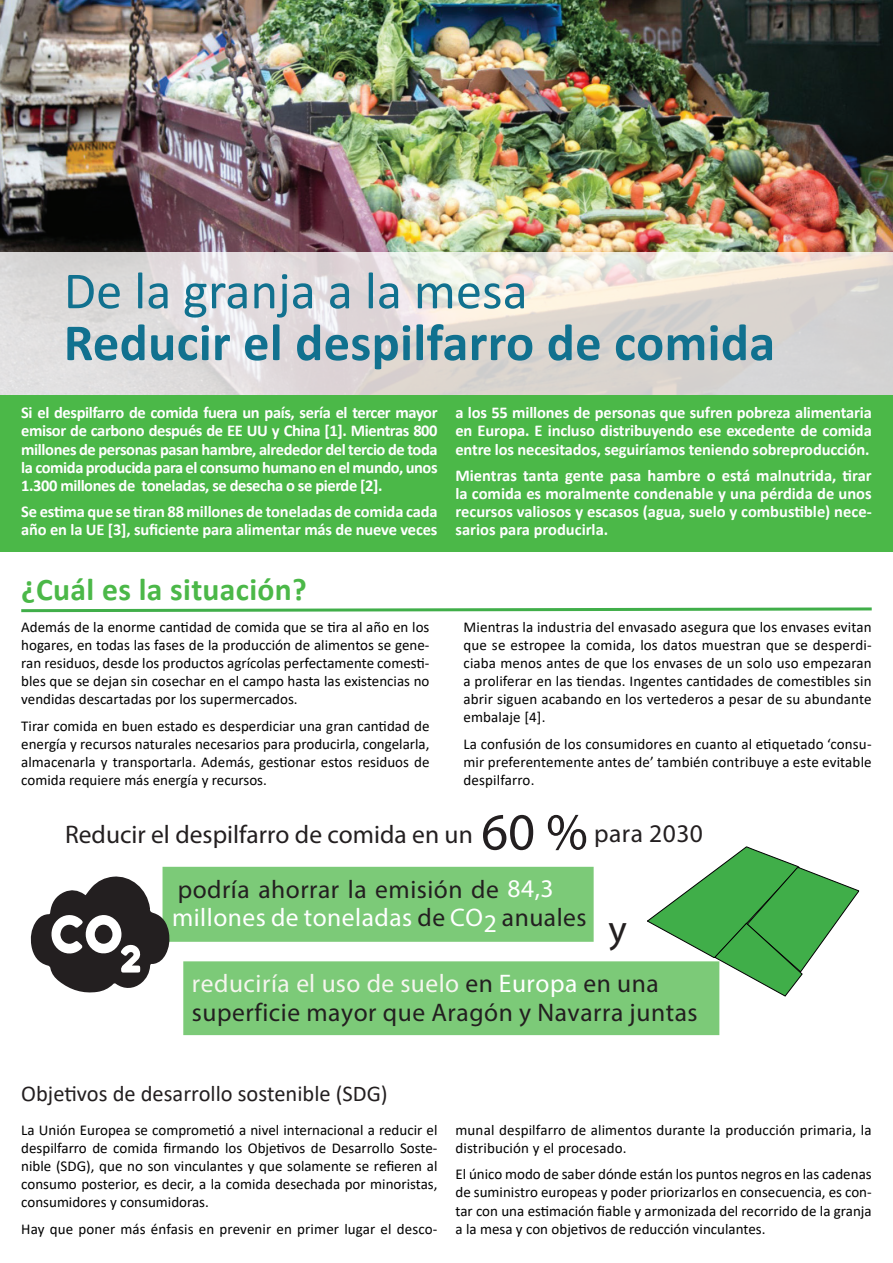
<style>
.page{position:relative;width:893px;height:1263px;background:#fff}
.page>*{position:absolute;margin:0;border:0;box-sizing:border-box;transform-origin:0 0}
.t1{font:700 52.5px "Calibri";letter-spacing:.005em;color:#11718f}
.t2{font:52.5px "Calibri";color:#11718f}
.t3{font:39px "Myriad Pro";color:#231f20}
.t4{font:700 31.65px "Calibri";letter-spacing:.01em;color:#4bb848}
.t5{font:25.5px/28.5px "Myriad Pro";letter-spacing:.02em;color:#231f20}
.t6{font:25.5px "Myriad Pro";color:#231f20}
.t7{font:22.5px "Calibri";color:#231f20}
.t8{font:700 16.5px/18px "Calibri";letter-spacing:-.01em;color:#fff;text-align:justify}
.t9{font:15px/18px "Calibri";color:#000;text-align:justify}
.s1{font-size:52.5px}
.s2{color:#fff}
.s3{color:#f5f5ee}
</style>
<div class="page">
<img style="left:0;top:0;width:893px;height:252px">
<div style="left:184px;top:962px;width:535px;height:72px;background:#7cca78"></div>
<div style="left:183px;top:961px;width:536px;height:74px;border:1px solid #4eb848"></div>
<div style="left:163px;top:867px;width:430px;height:74px;background:#7cca78"></div>
<div style="left:163px;top:867px;width:431px;height:75px;border:1px solid #4eb848"></div>
<svg style="left:0;top:252px;width:893px;height:143px;background:#e0dbd9"></svg>
<svg style="left:647px;top:846px;width:213px;height:151px"></svg>
<svg style="left:30px;top:875px;width:140px;height:118px"></svg>
<div style="left:95px;top:925px;width:17px;height:19px;background:#231f20;border-radius:50%"></div>
<div style="left:0;top:395px;width:893px;height:157px;background:#4bb848"></div>
<svg style="left:21px;top:607px;width:851px;height:6px"></svg>
<h1 class="t2" style="left:64px;top:254px;width:465px">De la granja a la mesa</h1>
<h1 class="t1" style="left:64px;top:305px;width:713px">Reducir el despilfarro de comida</h1>
<p class="t8" style="left:21px;top:404px;width:418px">Si el despilfarro de comida fuera un país, sería el tercer mayor emisor de carbono después de EE UU y China [1]. Mientras 800 millones de personas pasan hambre, alrededor del tercio de toda la comida producida para el consumo humano en el mundo, unos 1.300 millones de toneladas, se desecha o se pierde [2].</p>
<p class="t8" style="left:21px;top:502px;width:418px">Se estima que se tiran 88 millones de toneladas de comida cada año en la UE [3], suficiente para alimentar más de nueve veces</p>
<p class="t8" style="left:455px;top:404px;width:418px">a los 55 millones de personas que sufren pobreza alimentaria en Europa. E incluso distribuyendo ese excedente de comida entre los necesitados, seguiríamos teniendo sobreproducción.</p>
<p class="t8" style="left:455px;top:466px;width:418px">Mientras tanta gente pasa hambre o está malnutrida, tirar la comida es moralmente condenable y una pérdida de unos recursos valiosos y escasos (agua, suelo y combustible) nece&shy;sarios para producirla.</p>
<h3 class="t4" style="left:21px;top:567px;width:287px">¿Cuál es la situación?</h3>
<p class="t9" style="left:21px;top:618px;width:410px">Además de la enorme cantidad de comida que se tira al año en los hogares, en todas las fases de la producción de alimentos se gene&shy;ran residuos, desde los productos agrícolas perfectamente comesti&shy;bles que se dejan sin cosechar en el campo hasta las existencias no vendidas descartadas por los supermercados.</p>
<p class="t9" style="left:21px;top:716px;width:410px">Tirar comida en buen estado es desperdiciar una gran cantidad de energía y recursos naturales necesarios para producirla, congelarla, almacenarla y transportarla. Además, gestionar estos residuos de comida requiere más energía y recursos.</p>
<p class="t9" style="left:463px;top:618px;width:410px">Mientras la industria del envasado asegura que los envases evitan que se estropee la comida, los datos muestran que se desperdi&shy;ciaba menos antes de que los envases de un solo uso empezaran a proliferar en las tiendas. Ingentes cantidades de comestibles sin abrir siguen acabando en los vertederos a pesar de su abundante embalaje [4].</p>
<p class="t9" style="left:463px;top:734px;width:410px">La confusión de los consumidores en cuanto al etiquetado ‘consu&shy;mir preferentemente antes de’ también contribuye a este evitable despilfarro.</p>
<h3 class="t6" style="left:65px;top:819px;width:639px">Reducir el despilfarro de comida en un <span class="s1">60 %</span> para 2030</h3>
<h3 class="t5" style="left:172px;top:875px;width:416px;line-height:27.9px">podría ahorrar la emisión de <span class="s2">84,3 millones de toneladas</span> de <span class="s2">CO2</span> anuales</h3>
<h2 class="t3" style="left:609px;top:905px;width:20px">y</h2>
<h3 class="t5" style="left:192px;top:969px;width:507px"><span class="s3">reduciría el uso de suelo</span> en <span class="s2">Europa</span> en una superficie mayor que Aragón y Navarra juntas</h3>
<h3 class="t7" style="left:21px;top:1078px;width:368px">Objetivos de desarrollo sostenible (SDG)</h3>
<p class="t9" style="left:21px;top:1120px;width:418px">La Unión Europea se comprometió a nivel internacional a reducir el despilfarro de comida firmando los Objetivos de Desarrollo Soste&shy;nible (SDG), que no son vinculantes y que solamente se refieren al consumo posterior, es decir, a la comida desechada por minoristas, consumidores y consumidoras.</p>
<p class="t9" style="left:21px;top:1219px;width:418px">Hay que poner más énfasis en prevenir en primer lugar el desco-</p>
<p class="t9" style="left:455px;top:1120px;width:418px">munal despilfarro de alimentos durante la producción primaria, la distribución y el procesado.</p>
<p class="t9" style="left:455px;top:1165px;width:418px">El único modo de saber dónde están los puntos negros en las cadenas de suministro europeas y poder priorizarlos en consecuencia, es con&shy;tar con una estimación fiable y armonizada del recorrido de la granja a la mesa y con objetivos de reducción vinculantes.</p>
</div>
